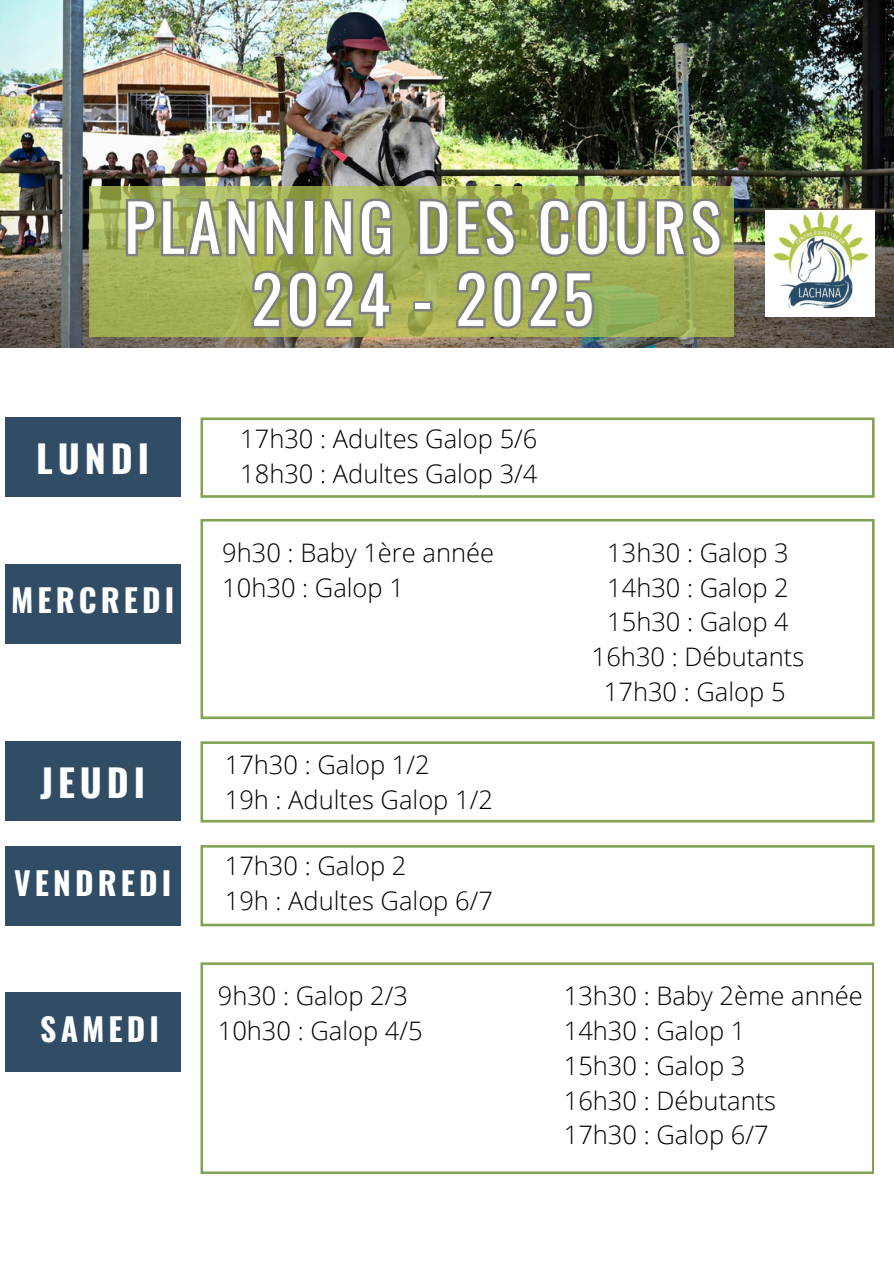
<style>
.page{position:relative;width:894px;height:1264px;background:#fff}
.page>*{position:absolute;margin:0;border:0;box-sizing:border-box;transform-origin:0 0}
.t1{font:64.8px/72px "Oswald";letter-spacing:.06em;color:#fff;text-align:center}
.t2{font:700 37.65px "Oswald";letter-spacing:.13em;color:#fff}
.t3{font:700 31.65px "Oswald";letter-spacing:.13em;color:#fff}
.t4{font:300 25.5px "Open Sans";color:#000}
</style>
<div class="page">
<img style="left:0;top:0;width:893px;height:347px">
<div style="left:5px;top:417px;width:175px;height:80px;background:#314d65"></div>
<svg style="left:200px;top:417px;width:674px;height:81px"></svg>
<img style="left:764px;top:211px;width:110px;height:105px">
<svg style="left:89px;top:186px;width:644px;height:150px;background:#a3af56"></svg>
<svg style="left:123px;top:185px;width:602px;height:147px;background:#97a162"></svg>
<div style="left:5px;top:563px;width:175px;height:80px;background:#314d65"></div>
<svg style="left:200px;top:519px;width:674px;height:200px"></svg>
<div style="left:5px;top:741px;width:175px;height:80px;background:#314d65"></div>
<svg style="left:200px;top:741px;width:674px;height:81px"></svg>
<div style="left:5px;top:846px;width:175px;height:79px;background:#314d65"></div>
<svg style="left:200px;top:845px;width:674px;height:81px"></svg>
<div style="left:5px;top:992px;width:175px;height:80px;background:#314d65"></div>
<svg style="left:200px;top:962px;width:674px;height:212px"></svg>
<h2 class="t1" style="left:124px;top:188px;width:598px">PLANNING DES COURS<br>2024 - 2025</h2>
<h3 class="t2" style="left:36px;top:429px;width:114px">LUNDI</h3>
<p class="t3" style="left:11px;top:575px;width:165px">MERCREDI</p>
<p class="t2" style="left:40px;top:753px;width:107px">JEUDI</p>
<p class="t3" style="left:14px;top:857px;width:158px">VENDREDI</p>
<p class="t3" style="left:40px;top:1004px;width:120px">SAMEDI</p>
<h2 class="t4" style="left:240px;top:420px;width:299px">17h30 : Adultes Galop 5/6</h2>
<h3 class="t4" style="left:240px;top:455px;width:299px">18h30 : Adultes Galop 3/4</h3>
<p class="t4" style="left:222px;top:534px;width:273px">9h30 : Baby 1ère année</p>
<p class="t4" style="left:222px;top:569px;width:183px">10h30 : Galop 1</p>
<p class="t4" style="left:225px;top:746px;width:206px">17h30 : Galop 1/2</p>
<p class="t4" style="left:225px;top:781px;width:269px">19h : Adultes Galop 1/2</p>
<p class="t4" style="left:225px;top:847px;width:183px">17h30 : Galop 2</p>
<p class="t4" style="left:225px;top:882px;width:269px">19h : Adultes Galop 6/7</p>
<p class="t4" style="left:218px;top:977px;width:192px">9h30 : Galop 2/3</p>
<p class="t4" style="left:218px;top:1012px;width:206px">10h30 : Galop 4/5</p>
<p class="t4" style="left:607px;top:534px;width:183px">13h30 : Galop 3</p>
<h3 class="t4" style="left:607px;top:569px;width:183px">14h30 : Galop 2</h3>
<p class="t4" style="left:607px;top:604px;width:183px">15h30 : Galop 4</p>
<p class="t4" style="left:591px;top:639px;width:214px">16h30 : Débutants</p>
<p class="t4" style="left:603px;top:674px;width:183px">17h30 : Galop 5</p>
<p class="t4" style="left:563px;top:977px;width:300px">13h30 : Baby 2ème année</p>
<p class="t4" style="left:563px;top:1012px;width:183px">14h30 : Galop 1</p>
<p class="t4" style="left:563px;top:1047px;width:183px">15h30 : Galop 3</p>
<p class="t4" style="left:563px;top:1082px;width:214px">16h30 : Débutants</p>
<p class="t4" style="left:563px;top:1117px;width:206px">17h30 : Galop 6/7</p>
</div>
